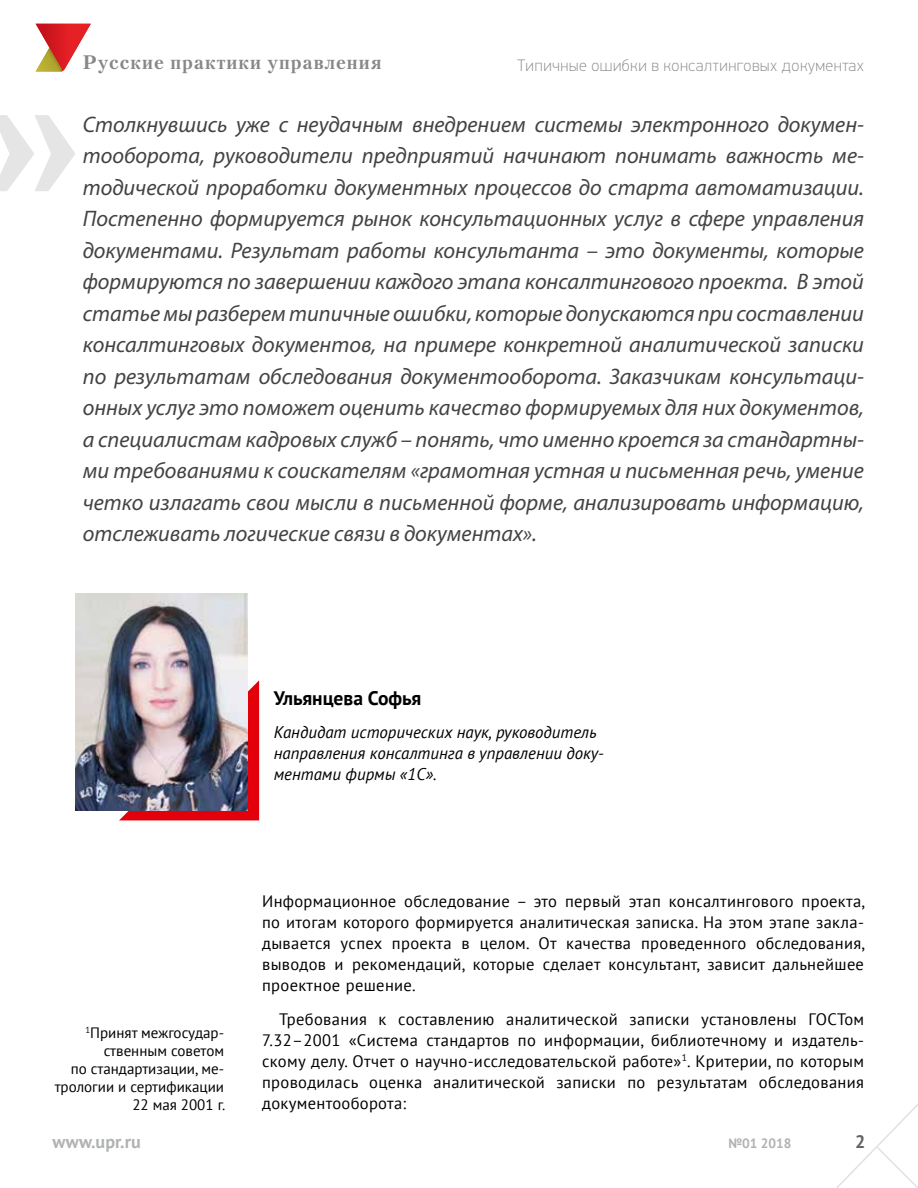
<style>
.page{position:relative;width:918px;height:1188px;background:#fff}
.page>*{position:absolute;margin:0;border:0;box-sizing:border-box;transform-origin:0 0}
.t1{font:italic 22.5px/31.5px "Myriad Pro";color:#434342;text-align:justify}
.t2{font:700 19.5px "Petersburg C";letter-spacing:.05em;color:#868786}
.t3{font:700 19.5px "PT Sans";color:#000}
.t4{font:700 18px "PT Sans";color:#b1b2b3}
.t5{font:700 18px "PT Sans";color:#626261}
.t6{font:italic 16.8px/21.1px "PT Sans";color:#000}
.t7{font:16.5px/21px "PT Sans";letter-spacing:.02em;color:#000;text-align:justify}
.t8{font:100 16.5px "PF Din Text Pro";letter-spacing:.03em;color:#868786}
.t9{font:15px/18px "PT Sans";color:#000;text-align:right}
.t10{font:700 13.5px "PT Sans";color:#b1b2b3}
</style>
<div class="page">
<div style="left:119px;top:680px;width:140px;height:140px;background:#e3000b"></div>
<img style="left:75px;top:594px;width:173px;height:217px">
<svg style="left:0;top:115px;width:75px;height:76px"></svg>
<svg style="left:836px;top:1104px;width:82px;height:84px"></svg>
<svg style="left:36px;top:24px;width:55px;height:48px"></svg>
<p class="t2" style="left:83px;top:50px;width:300px">Русские практики управления</p>
<p class="t8" style="left:517px;top:56px;width:348px">Типичные ошибки в консалтинговых документах</p>
<p class="t1" style="left:83px;top:108px;width:783px">Столкнувшись уже с неудачным внедрением системы электронного докумен&shy;тооборота, руководители предприятий начинают понимать важность ме&shy;тодической проработки документных процессов до старта автоматизации.<br>Постепенно формируется рынок консультационных услуг в сфере управления документами. Результат работы консультанта – это документы, которые формируются по завершении каждого этапа консалтингового проекта. В этой статье мы разберем типичные ошибки, которые допускаются при составлении консалтинговых документов, на примере конкретной аналитической записки по результатам обследования документооборота. Заказчикам консультаци&shy;онных услуг это поможет оценить качество формируемых для них документов, а специалистам кадровых служб – понять, что именно кроется за стандартны&shy;ми требованиями к соискателям «грамотная устная и письменная речь, умение четко излагать свои мысли в письменной форме, анализировать информацию, отслеживать логические связи в документах».</p>
<p class="t3" style="left:274px;top:686px;width:149px">Ульянцева Софья</p>
<p class="t6" style="left:274px;top:721px;width:332px">Кандидат исторических наук, руководитель направления консалтинга в управлении доку&shy;ментами фирмы «1С».</p>
<p class="t9" style="left:55px;top:1024px;width:172px"><sup>1</sup>Принят межгосудар&shy;ственным советом<br>по стандартизации, ме&shy;трологии и сертификации<br>22 мая 2001 г.</p>
<p class="t7" style="left:262px;top:890px;width:605px">Информационное обследование – это первый этап консалтингового проекта, по итогам которого формируется аналитическая записка. На этом этапе закла&shy;дывается успех проекта в целом. От качества проведенного обследования, выводов и рекомендаций, которые сделает консультант, зависит дальнейшее проектное решение.</p>
<p class="t7" style="left:262px;top:1008px;width:604px;text-indent:17px">Требования к составлению аналитической записки установлены ГОСТом 7.32–2001 «Система стандартов по информации, библиотечному и издатель&shy;скому делу. Отчет о научно-исследовательской работе»<sup>1</sup>. Критерии, по которым проводилась оценка аналитической записки по результатам обследования документооборота:</p>
<p class="t4" style="left:52px;top:1130px;width:90px">www.upr.ru</p>
<p class="t10" style="left:728px;top:1134px;width:65px">№01 2018</p>
<p class="t5" style="left:855px;top:1130px;width:12px">2</p>
</div>
